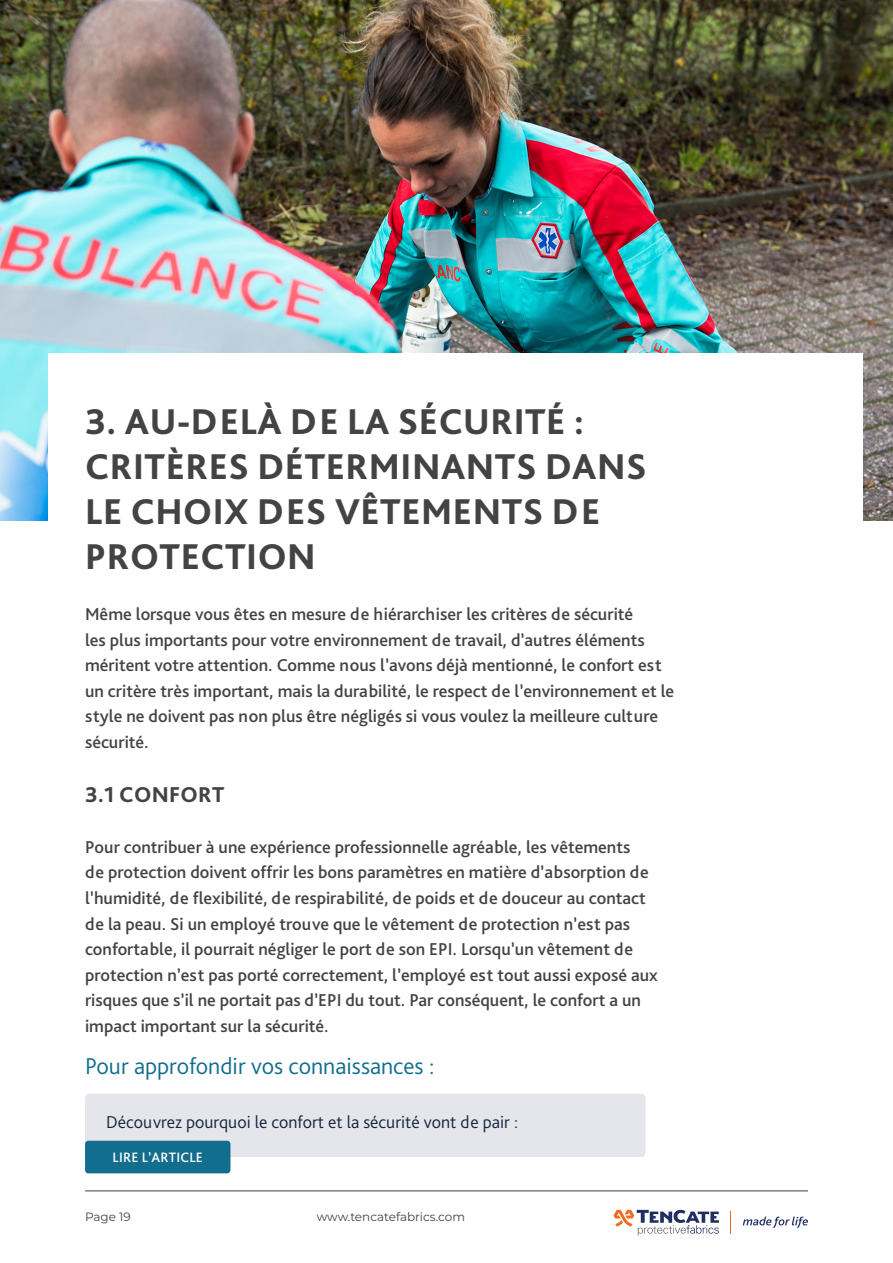
<style>
.page{position:relative;width:893px;height:1263px;background:#fff}
.page>*{position:absolute;margin:0;border:0;box-sizing:border-box;transform-origin:0 0}
.t1{font:800 37.5px/45px "Bliss Pro";letter-spacing:.015em;color:#434343}
.t2{font:300 24px "Bliss Pro";color:#126d8e}
.t3{font:800 22.5px "Bliss Pro";letter-spacing:.015em;color:#434343}
.t4{font:500 18px/25.5px "Bliss Pro";color:#434343}
.t5{font:300 18px "Bliss Pro";color:#17243d}
.t6{font:500 14.25px "Bliss Pro";letter-spacing:.015em;color:#fff}
.t7{font:12px "Montserrat";color:#434343}
</style>
<div class="page">
<svg style="left:743px;top:1216px;width:65px;height:12px"></svg>
<svg style="left:613px;top:1210px;width:106px;height:26px"></svg>
<svg style="left:730px;top:1211px;width:1px;height:23px"></svg>
<hr style="left:85px;top:1190px;width:723px;height:1px;background:#434343">
<img style="left:0;top:0;width:893px;height:521px">
<div style="left:48px;top:353px;width:815px;height:709px;background:#fff"></div>
<div style="left:85px;top:1094px;width:560px;height:63px;background:#e5e6ec;border-radius:4px"></div>
<div style="left:85px;top:1141px;width:145px;height:32px;background:#126d8e;border-radius:3px"></div>
<p class="t1" style="left:85px;top:399px;width:563px">3. AU-DELÀ DE LA SÉCURITÉ :<br>CRITÈRES DÉTERMINANTS DANS<br>LE CHOIX DES VÊTEMENTS DE<br>PROTECTION</p>
<p class="t4" style="left:85px;top:601px;width:591px">Même lorsque vous êtes en mesure de hiérarchiser les critères de sécurité<br>les plus importants pour votre environnement de travail, d’autres éléments méritent votre attention. Comme nous l’avons déjà mentionné, le confort est un critère très important, mais la durabilité, le respect de l’environnement et le style ne doivent pas non plus être négligés si vous voulez la meilleure culture sécurité.</p>
<p class="t3" style="left:85px;top:780px;width:141px">3.1 CONFORT</p>
<p class="t4" style="left:85px;top:834px;width:574px">Pour contribuer à une expérience professionnelle agréable, les vêtements<br>de protection doivent offrir les bons paramètres en matière d’absorption de l’humidité, de flexibilité, de respirabilité, de poids et de douceur au contact de la peau. Si un employé trouve que le vêtement de protection n’est pas confortable, il pourrait négliger le port de son EPI. Lorsqu’un vêtement de protection n’est pas porté correctement, l’employé est tout aussi exposé aux risques que s’il ne portait pas d’EPI du tout. Par conséquent, le confort a un impact important sur la sécurité.</p>
<p class="t2" style="left:85px;top:1051px;width:351px">Pour approfondir vos connaissances :</p>
<p class="t5" style="left:106px;top:1110px;width:413px">Découvrez pourquoi le confort et la sécurité vont de pair :</p>
<p class="t6" style="left:113px;top:1148px;width:92px">LIRE L’ARTICLE</p>
<p class="t7" style="left:85px;top:1209px;width:47px">Page 19</p>
<p class="t7" style="left:317px;top:1209px;width:150px">www.tencatefabrics.com</p>
</div>
